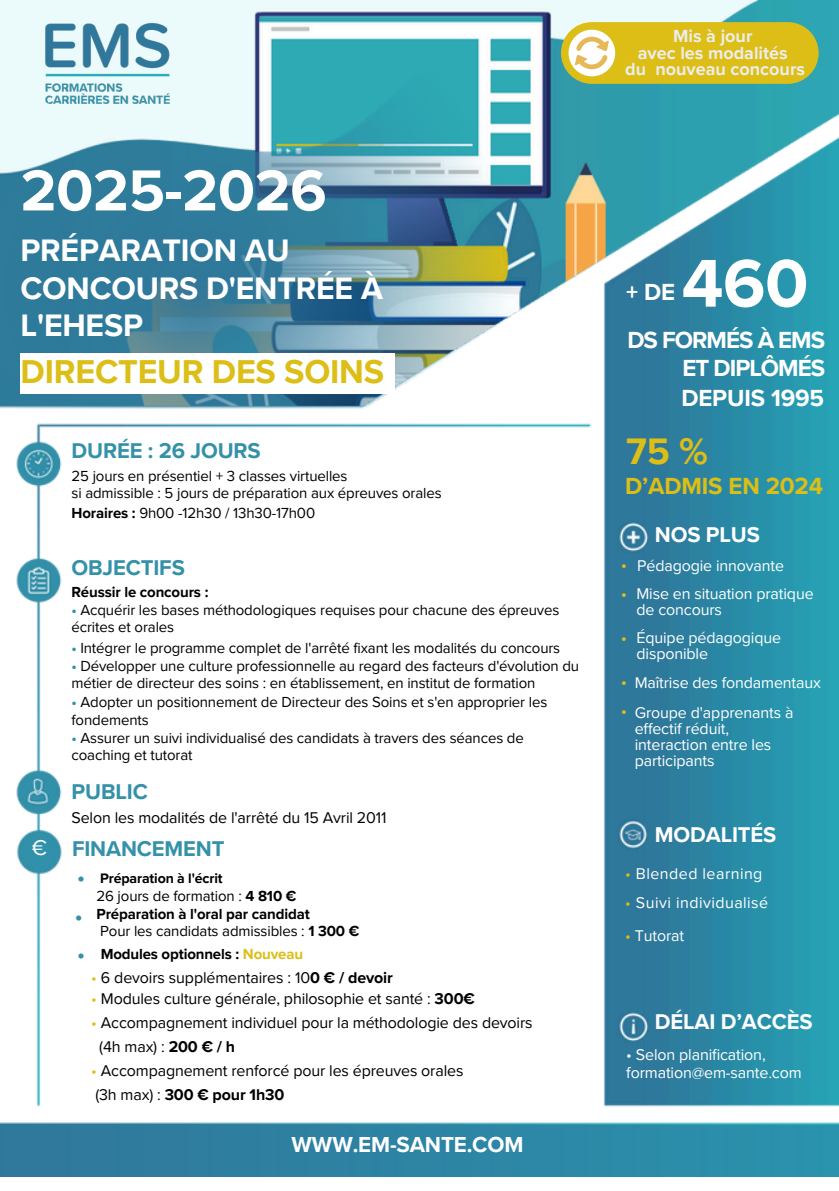
<style>
.page{position:relative;width:839px;height:1191px;background:#fff}
.page>*{position:absolute;margin:0;border:0;box-sizing:border-box;transform-origin:0 0}
.t1{font:700 70px "Proxima Nova";color:#fff}
.t2{font:700 60px "Proxima Nova";letter-spacing:-.005em;color:#fff}
.t3{font:700 38px "Proxima Nova";color:#dcbe16}
.t4{font:700 34px "Proxima Nova";letter-spacing:-.005em;color:#dcbe16}
.t5{font:700 32px/37.6px "Proxima Nova";letter-spacing:-.005em;color:#fff}
.t6{font:700 24px/28.4px "Proxima Nova";letter-spacing:-.04em;color:#fff;text-align:right}
.t7{font:700 24px "Proxima Nova";letter-spacing:-.005em;color:#dcbe16}
.t8{font:700 24px "Proxima Nova";letter-spacing:-.005em;color:#fff}
.t9{font:24px "Proxima Nova";color:#3491aa}
.t10{font:700 22.4px "Proxima Nova";letter-spacing:-.005em;color:#fff}
.t11{font:700 22px "Proxima Nova";letter-spacing:-.005em;color:#3491aa}
.t12{font:700 22px "Proxima Nova";letter-spacing:-.005em;color:#fff}
.t13{font:22px "Proxima Nova";color:#fff}
.t14{font:700 18px/16.4px "Proxima Nova";color:#eceded;text-align:center}
.t15{font:16px "Proxima Nova";letter-spacing:-.01em;color:#000}
.t16{font:16px/16px "Proxima Nova";letter-spacing:-.01em;color:#fff}
.t17{font:16px "Proxima Nova";letter-spacing:.03em;color:#fff}
.t18{font:700 16px "Proxima Nova";letter-spacing:-.01em;color:#000}
.t19{font:700 16px "Proxima Nova";color:#dcbe16}
.t20{font:15px/17.6px "Proxima Nova";letter-spacing:-.01em;color:#000}
.t21{font:700 15px "Proxima Nova";letter-spacing:-.01em;color:#000}
.t22{font:700 14.2px "Proxima Nova";letter-spacing:-.01em;color:#000}
.s1{font-weight:700}
.s2{font-weight:700;color:#3491aa}
.s3{color:#dcbe16}
.s4{font-weight:400}
</style>
<div class="page">
<img style="left:0;top:0;width:838px;height:1126px">
<img style="left:0;top:68px;width:516px;height:340px">
<img style="left:35px;top:13px;width:144px;height:101px">
<div style="left:21px;top:353px;width:374px;height:40px;background:#fff"></div>
<img style="left:0;top:1126px;width:838px;height:51px">
<div style="left:561px;top:22px;width:257px;height:62px;background:#dcbe16;border-radius:31px"></div>
<div style="left:568px;top:30px;width:47px;height:46px;background:#fff;border-radius:50%"></div>
<svg style="left:574px;top:37px;width:35px;height:32px"></svg>
<p class="t2" style="left:21px;top:155px;width:307px">2025-2026</p>
<p class="t5" style="left:21px;top:233px;width:364px">PRÉPARATION AU<br>CONCOURS D'ENTRÉE À<br>L'EHESP</p>
<p class="t4" style="left:21px;top:351px;width:365px">DIRECTEUR DES SOINS</p>
<p class="t11" style="left:72px;top:438px;width:191px">DURÉE : 26 JOURS</p>
<p class="t20" style="left:72px;top:467px;width:277px">25 jours en présentiel + 3 classes virtuelles</p>
<h4 class="t20" style="left:72px;top:485px;width:371px">si admissible : 5 jours de préparation aux épreuves orales</h4>
<p class="t20" style="left:72px;top:505px;width:245px"><span class="s1">Horaires :</span> 9h00 -12h30 / 13h30-17h00</p>
<p class="t11" style="left:71px;top:554px;width:115px">OBJECTIFS</p>
<p class="t21" style="left:71px;top:583px;width:138px">Réussir le concours :</p>
<p class="t20" style="left:71px;top:601px;width:489px"><span class="s2">•</span> Acquérir les bases méthodologiques requises pour chacune des épreuves écrites et orales</p>
<p class="t13" style="left:32px;top:835px;width:17px">€</p>
<p class="t20" style="left:71px;top:640px;width:490px"><span class="s2">•</span> Intégrer le programme complet de l'arrêté fixant les modalités du concours</p>
<p class="t20" style="left:71px;top:657px;width:509px"><span class="s2">•</span> Développer une culture professionnelle au regard des facteurs d'évolution du métier de directeur des soins : en établissement, en institut de formation</p>
<p class="t20" style="left:72px;top:694px;width:477px"><span class="s2">•</span> Adopter un positionnement de Directeur des Soins et s'en approprier les fondements</p>
<p class="t20" style="left:72px;top:729px;width:454px"><span class="s2">•</span> Assurer un suivi individualisé des candidats à travers des séances de coaching et tutorat</p>
<p class="t11" style="left:72px;top:779px;width:78px">PUBLIC</p>
<p class="t15" style="left:72px;top:809px;width:316px">Selon les modalités de l'arrêté du 15 Avril 2011</p>
<p class="t11" style="left:72px;top:836px;width:154px">FINANCEMENT</p>
<p class="t9" style="left:77px;top:863px;width:10px">•</p>
<p class="t9" style="left:74px;top:902px;width:10px">•</p>
<p class="t9" style="left:77px;top:940px;width:10px">•</p>
<p class="t22" style="left:100px;top:869px;width:124px">Préparation à l'écrit</p>
<p class="t20" style="left:96px;top:888px;width:201px">26 jours de formation : <span class="s1">4 810 €</span></p>
<p class="t21" style="left:96px;top:905px;width:215px">Préparation à l'oral par candidat</p>
<p class="t20" style="left:100px;top:923px;width:261px">Pour les candidats admissibles : <span class="s1">1 300 €</span></p>
<p class="t21" style="left:101px;top:945px;width:204px">Modules optionnels : <span class="s3">Nouveau</span></p>
<p class="t15" style="left:91px;top:969px;width:303px"><span class="s3">•</span> 6 devoirs supplémentaires : 10<span class="s1">0 € / devoir</span></p>
<p class="t15" style="left:91px;top:989px;width:385px"><span class="s3">•</span> Modules culture générale, philosophie et santé : <span class="s1">300€</span></p>
<p class="t15" style="left:91px;top:1013px;width:443px"><span class="s3">•</span> Accompagnement individuel pour la méthodologie des devoirs</p>
<p class="t15" style="left:99px;top:1037px;width:137px">(4h max) : <span class="s1">200 € / h</span></p>
<h4 class="t15" style="left:91px;top:1061px;width:373px"><span class="s3">•</span> Accompagnement renforcé pour les épreuves orales</h4>
<p class="t18" style="left:95px;top:1085px;width:190px"><span class="s4">(3h max) :</span> 300 € pour 1h30</p>
<p class="t10" style="left:291px;top:1131px;width:233px">WWW.EM-SANTE.COM</p>
<p class="t14" style="left:625px;top:28px;width:181px">Mis à jour<br>avec les modalités<br>du nouveau concours</p>
<p class="t6" style="left:626px;top:278px;width:50px">+ DE</p>
<p class="t1" style="left:681px;top:242px;width:128px">460</p>
<p class="t6" style="left:627px;top:326px;width:199px">DS FORMÉS À EMS<br>ET DIPLÔMÉS</p>
<p class="t8" style="left:681px;top:384px;width:144px">DEPUIS 1995</p>
<h6 class="t3" style="left:626px;top:429px;width:83px">75 %</h6>
<p class="t7" style="left:625px;top:472px;width:199px">D’ADMIS EN 2024</p>
<p class="t12" style="left:654px;top:522px;width:107px">NOS PLUS</p>
<h4 class="t19" style="left:621px;top:555px;width:7px">•</h4>
<h4 class="t16" style="left:637px;top:558px;width:148px">Pédagogie innovante</h4>
<h4 class="t16" style="left:636px;top:586px;width:179px">Mise en situation pratique</h4>
<p class="t16" style="left:636px;top:602px;width:87px">de concours</p>
<p class="t19" style="left:621px;top:584px;width:7px">•</p>
<p class="t19" style="left:621px;top:628px;width:7px">•</p>
<p class="t16" style="left:636px;top:630px;width:146px">Équipe pédagogique disponible</p>
<h4 class="t19" style="left:621px;top:672px;width:7px">•</h4>
<h2 class="t16" style="left:634px;top:675px;width:188px">Maîtrise des fondamentaux</h2>
<h4 class="t16" style="left:634px;top:705px;width:160px">Groupe d'apprenants à effectif réduit,</h4>
<p class="t16" style="left:634px;top:737px;width:138px">interaction entre les</p>
<p class="t16" style="left:634px;top:753px;width:81px">participants</p>
<p class="t19" style="left:621px;top:702px;width:7px">•</p>
<p class="t12" style="left:654px;top:822px;width:123px">MODALITÉS</p>
<h3 class="t17" style="left:625px;top:864px;width:139px"><span class="s3">•</span> Blended learning</h3>
<h3 class="t17" style="left:625px;top:893px;width:144px"><span class="s3">•</span> Suivi individualisé</h3>
<p class="t16" style="left:625px;top:928px;width:60px"><span class="s3">•</span> Tutorat</p>
<p class="t12" style="left:654px;top:1009px;width:159px">DÉLAI D’ACCÈS</p>
<h5 class="t16" style="left:626px;top:1047px;width:141px">• Selon planification,</h5>
<h1 class="t16" style="left:626px;top:1065px;width:177px">formation@em-sante.com</h1>
</div>
